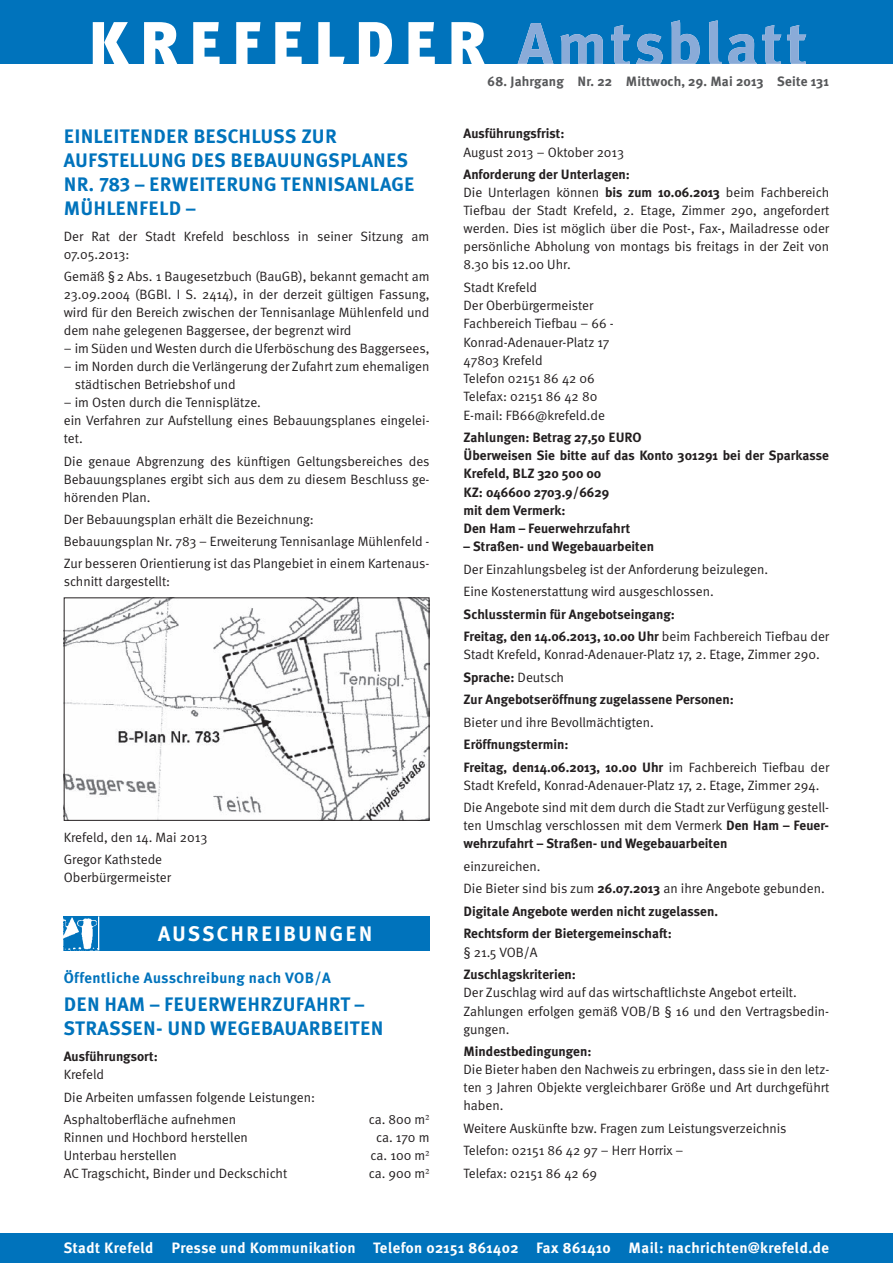
<style>
.page{position:relative;width:893px;height:1263px;background:#fff}
.page>*{position:absolute;margin:0;border:0;box-sizing:border-box;transform-origin:0 0}
.t1{font:700 21px "Meta Plus";letter-spacing:.1em;color:#fff}
.t2{font:700 19.5px/24px "Meta Plus";letter-spacing:.01em;color:#0073bc}
.t3{font:700 15px "Meta Plus";letter-spacing:.025em;color:#fff}
.t4{font:700 15px "Meta Plus";letter-spacing:.03em;color:#0073bc}
.t5{font:13.5px/18px "Meta Normal";color:#231f20}
.t6{font:700 13.5px/18.1px "Meta Plus";color:#231f20}
.t7{font:700 13.5px "Meta Plus";letter-spacing:.01em;color:#57585a}
.s1{font-family:"Meta Plus Bold Caps";font-weight:400}
.s2{font-family:"Times New Roman"}
.s3{font-family:"Meta Plus";font-weight:700}
.s4{font-family:"Meta Normal";font-weight:400}
</style>
<div class="page">
<div style="left:0;top:0;width:893px;height:64px;background:#0073bc"></div>
<svg style="left:93px;top:22px;width:392px;height:42px"></svg>
<svg style="left:517px;top:20px;width:289px;height:44px"></svg>
<div style="left:0;top:1233px;width:893px;height:30px;background:#0073bc"></div>
<div style="left:64px;top:916px;width:365px;height:34px;background:#0073bc"></div>
<hr style="left:98px;top:916px;width:1px;height:34px;background:#fff">
<img style="left:64px;top:917px;width:34px;height:33px">
<img style="left:66px;top:599px;width:361px;height:220px">
<div style="left:64px;top:597px;width:365px;height:224px;border:1px solid #231f20"></div>
<h2 class="t2" style="left:64px;top:125px;width:352px">EINLEITENDER BESCHLUSS ZUR<br>AUFSTELLUNG DES BEBAUUNGS PLANES<br>NR. <span class="s1">783</span> – ERWEITERUNG TENNIS ANLAGE<br>MÜHLENFELD –</h2>
<p class="t5" style="left:64px;top:227px;width:367px">Der Rat der Stadt Krefeld beschloss in seiner Sitzung am<br>07.05.2013:</p>
<p class="t5" style="left:64px;top:268px;width:367px;text-align:justify">Gemäß § 2 Abs. 1 Baugesetzbuch (BauGB), bekannt gemacht am 23.09.2004 (BGBl. I S. 2414), in der derzeit gültigen Fassung, wird für den Bereich zwischen der Tennisanlage Mühlenfeld und dem nahe gelegenen Baggersee, der begrenzt wird</p>
<p class="t5" style="left:64px;top:340px;width:367px">– im Süden und Westen durch die Uferböschung des Baggersees,</p>
<p class="t5" style="left:75px;top:358px;width:356px;text-indent:-11px">– im Norden durch die Verlängerung der Zufahrt zum ehemaligen städtischen Betriebshof und</p>
<p class="t5" style="left:64px;top:394px;width:367px">– im Osten durch die Tennisplätze.<br>ein Verfahren zur Aufstellung eines Bebauungsplanes eingelei&shy;tet.</p>
<p class="t5" style="left:64px;top:452px;width:367px;text-align:justify">Die genaue Abgrenzung des künftigen Geltungsbereiches des Bebauungsplanes ergibt sich aus dem zu diesem Beschluss ge&shy;hörenden Plan.</p>
<p class="t5" style="left:64px;top:508px;width:367px;line-height:22.2px">Der Bebauungsplan erhält die Bezeichnung:<br>Bebauungsplan Nr. 783 – Erweiterung Tennisanlage Mühlenfeld -<br>Zur besseren Orientierung ist das Plangebiet in einem Kartenaus-</p>
<p class="t5" style="left:64px;top:573px;width:108px">schnitt dargestellt:</p>
<p class="t5" style="left:64px;top:826px;width:145px;line-height:22.2px">Krefeld, den 14. Mai 2013<br>Gregor Kathstede</p>
<p class="t5" style="left:64px;top:868px;width:109px">Oberbürgermeister</p>
<h1 class="t1" style="left:158px;top:926px;width:216px">AUSSCHREIBUNGEN</h1>
<p class="t4" style="left:64px;top:972px;width:268px">Öffentliche Ausschreibung nach VOB/A</p>
<h2 class="t2" style="left:64px;top:993px;width:321px">DEN HAM – FEUERWEHRZUFAHRT –<br>STRASSEN- UND WEGEBAUARBEITEN</h2>
<p class="t6" style="left:64px;top:1048px;width:96px">Ausführungsort:</p>
<p class="t5" style="left:64px;top:1063px;width:253px;line-height:22.2px">Krefeld<br>Die Arbeiten umfassen folgende Leistungen:<br>Asphaltoberfläche aufnehmen</p>
<p class="t5" style="left:369px;top:1110px;width:62px">ca. 800 m<span class="s2">²</span></p>
<p class="t5" style="left:64px;top:1128px;width:186px">Rinnen und Hochbord herstellen</p>
<p class="t5" style="left:376px;top:1128px;width:55px">ca. 170 m</p>
<p class="t5" style="left:64px;top:1146px;width:115px">Unterbau herstellen</p>
<p class="t5" style="left:371px;top:1146px;width:60px">ca. 100 m<span class="s2">²</span></p>
<p class="t5" style="left:64px;top:1164px;width:225px">AC Tragschicht, Binder und Deckschicht</p>
<p class="t5" style="left:369px;top:1164px;width:62px">ca. 900 m<span class="s2">²</span></p>
<p class="t7" style="left:487px;top:76px;width:343px">68. Jahrgang Nr. 22 Mittwoch, 29. Mai 2013 Seite 131</p>
<p class="t6" style="left:463px;top:125px;width:102px">Ausführungsfrist:</p>
<p class="t5" style="left:463px;top:143px;width:162px">August 2013 – Oktober 2013</p>
<p class="t6" style="left:463px;top:166px;width:168px">Anforderung der Unterlagen:</p>
<p class="t5" style="left:463px;top:183px;width:367px;text-align:justify">Die Unterlagen können <span class="s3">bis zum 10.06.2013</span> beim Fachbereich Tiefbau der Stadt Krefeld, 2. Etage, Zimmer 290, angefordert werden. Dies ist möglich über die Post-, Fax-, Mailadresse oder persönliche Abholung von montags bis freitags in der Zeit von 8.30 bis 12.00 Uhr.</p>
<p class="t5" style="left:463px;top:278px;width:152px">Stadt Krefeld<br>Der Oberbürgermeister<br>Fachbereich Tiefbau – 66 -<br>Konrad-Adenauer-Platz 17<br>47803 Krefeld<br>Telefon 02151 86 42 06<br>Telefax: 02151 86 42 80<br>E-mail: FB66@krefeld.de</p>
<p class="t6" style="left:463px;top:429px;width:367px">Zahlungen: Betrag 27,50 EURO<br>Überweisen Sie bitte auf das Konto 301291 bei der Sparkasse<br>Krefeld, BLZ 320 500 00<br>KZ: 046600 2703.9/6629<br>mit dem Vermerk:<br>Den Ham – Feuerwehrzufahrt</p>
<p class="t6" style="left:463px;top:538px;width:192px">– Straßen- und Wegebauarbeiten</p>
<p class="t5" style="left:463px;top:558px;width:306px;line-height:22.5px">Der Einzahlungsbeleg ist der Anforderung beizulegen.<br>Eine Kostenerstattung wird ausgeschlossen.</p>
<p class="t6" style="left:463px;top:604px;width:367px;line-height:22.5px">Schlusstermin für Angebotseingang:<br>Freitag, den 14.06.2013, 10.00 Uhr <span class="s4">beim Fachbereich Tiefbau der</span></p>
<p class="t5" style="left:463px;top:645px;width:358px">Stadt Krefeld, Konrad-Adenauer-Platz 17, 2. Etage, Zimmer 290.</p>
<p class="t6" style="left:463px;top:667px;width:272px;line-height:22.5px">Sprache: <span class="s4">Deutsch<br></span>Zur Angebotseröffnung zugelassene Personen:</p>
<p class="t5" style="left:463px;top:713px;width:192px">Bieter und ihre Bevollmächtigten.</p>
<p class="t6" style="left:463px;top:734px;width:367px;line-height:22.5px">Eröffnungstermin:<br>Freitag, den14.06.2013, 10.00 Uhr <span class="s4">im Fachbereich Tiefbau der</span></p>
<p class="t5" style="left:463px;top:774px;width:367px;line-height:22.5px">Stadt Krefeld, Konrad-Adenauer-Platz 17, 2. Etage, Zimmer 294.<br>Die Angebote sind mit dem durch die Stadt zur Verfügung gestell-</p>
<p class="t5" style="left:463px;top:816px;width:367px">ten Umschlag verschlossen mit dem Vermerk <span class="s3">Den Ham – Feuer-</span></p>
<p class="t6" style="left:463px;top:835px;width:265px">wehrzufahrt – Straßen- und Wegebauarbeiten</p>
<p class="t5" style="left:463px;top:855px;width:363px;line-height:22.5px">einzureichen.<br>Die Bieter sind bis zum <span class="s3">26.07.2013</span> an ihre Angebote gebunden.</p>
<p class="t6" style="left:463px;top:901px;width:256px;line-height:22.5px">Digitale Angebote werden nicht zugelassen.<br>Rechtsform der Bietergemeinschaft:</p>
<p class="t5" style="left:463px;top:943px;width:76px">§ 21.5 VOB/A</p>
<p class="t6" style="left:463px;top:966px;width:114px">Zuschlagskriterien:</p>
<p class="t5" style="left:463px;top:983px;width:367px">Der Zuschlag wird auf das wirtschaftlichste Angebot erteilt.<br>Zahlungen erfolgen gemäß VOB/B § 16 und den Vertragsbedin&shy;gungen.</p>
<p class="t6" style="left:463px;top:1043px;width:130px">Mindestbedingungen:</p>
<p class="t5" style="left:463px;top:1060px;width:367px;text-align:justify">Die Bieter haben den Nachweis zu erbringen, dass sie in den letz&shy;ten 3 Jahren Objekte vergleichbarer Größe und Art durchgeführt haben.</p>
<p class="t5" style="left:463px;top:1117px;width:325px;line-height:22.5px">Weitere Auskünfte bzw. Fragen zum Leistungsverzeichnis<br>Telefon: 02151 86 42 97 – Herr Horrix –<br>Telefax: 02151 86 42 69</p>
<p class="t3" style="left:64px;top:1242px;width:767px">Stadt Krefeld Presse und Kommunikation Telefon 02151 861402 Fax 861410 Mail: nachrichten@krefeld.de</p>
</div>
